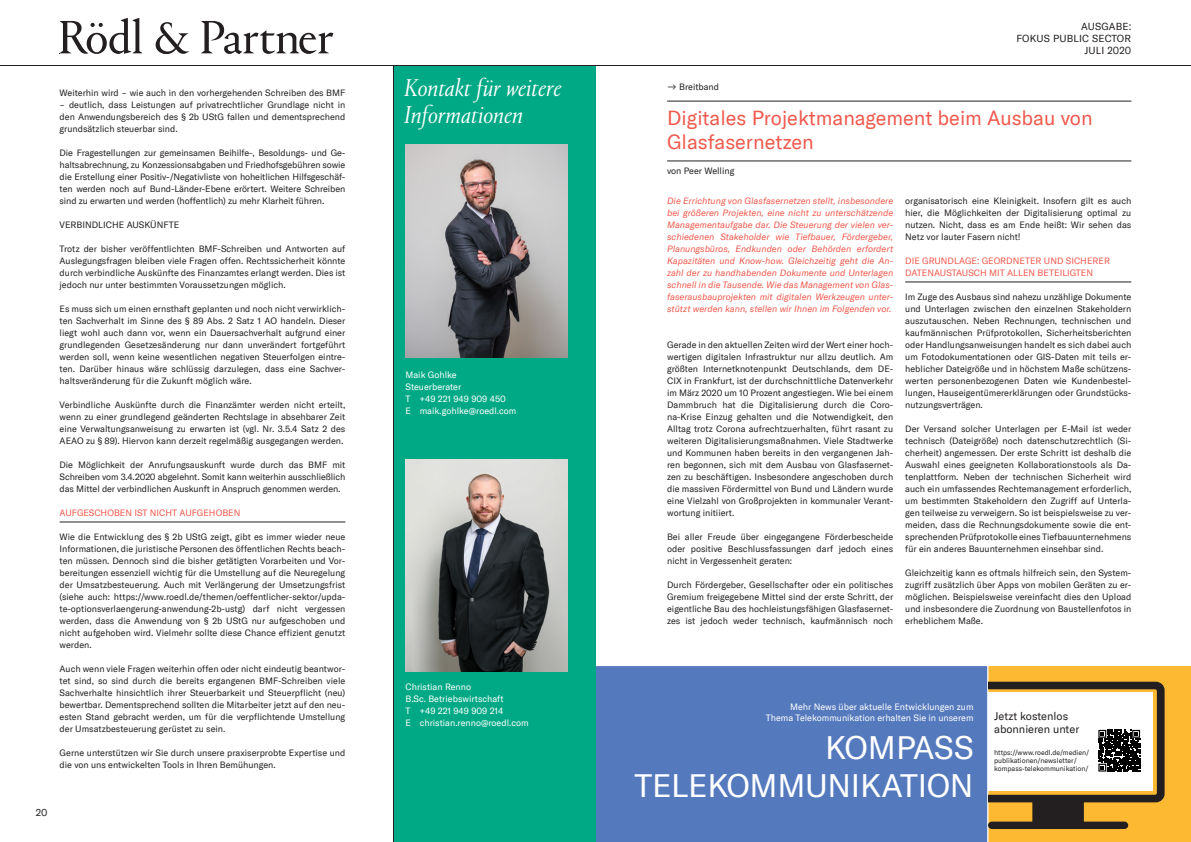
<style>
.page{position:relative;width:1191px;height:842px;background:#fff}
.page>*{position:absolute;margin:0;border:0;box-sizing:border-box;transform-origin:0 0}
.t1{font:31.8px/38.2px "GT America";letter-spacing:-.01em;color:#fff;text-align:right}
.Fließtext{font:italic 300 25px/27px "Portrait TT";color:#fff}
.Überschrift{font:20px/24px "GT America";color:#f0594d}
.t2{font:11px/13.2px "GT America";color:#231f20}
.t3{font:10px/12px "GT America";letter-spacing:.02em;color:#231f20;text-align:right}
.Fließtext-2{font:9px/12px "GT America";color:#231f20;text-align:justify}
.Fließtext-3{font:italic 9px/12px "GT America";color:#f0594d;text-align:justify}
.Fließtext-4{font:9px/10.8px "GT America";color:#fff;text-align:right}
.Zwischenüberschrift{font:9px/12px "GT America";color:#f0594d}
.Zwischenüberschrift-2{font:9px "GT America";color:#231f20}
.t4{font:7px/8.4px "GT America";color:#231f20}
</style>
<div class="page">
<hr style="left:0;top:65px;width:1191px;height:1px;background:#231f20">
<svg style="left:60px;top:18px;width:273px;height:36px"></svg>
<div style="left:900px;top:666px;width:291px;height:176px;background:#fdb931"></div>
<div style="left:595px;top:665px;width:393px;height:177px;background:#5479bd"></div>
<div style="left:393px;top:66px;width:202px;height:776px;background:#00a985"></div>
<hr style="left:393px;top:65px;width:1px;height:777px;background:#231f20">
<img style="left:405px;top:145px;width:162px;height:212px">
<img style="left:405px;top:459px;width:162px;height:213px">
<hr style="left:60px;top:522px;width:285px;height:1px;background:#231f20">
<hr style="left:667px;top:101px;width:464px;height:1px;background:#231f20">
<hr style="left:667px;top:161px;width:464px;height:1px;background:#231f20">
<hr style="left:905px;top:282px;width:226px;height:1px;background:#231f20">
<svg style="left:988px;top:682px;width:176px;height:147px;background:#c3b7a2"></svg>
<p class="Fließtext-2" style="left:60px;top:87px;width:287px">Weiterhin wird - wie auch in den vorhergehenden Schreiben des BMF</p>
<p class="Fließtext-2" style="left:60px;top:99px;width:287px">- deutlich, dass Leistungen auf privatrechtlicher Grundlage nicht in den Anwendungsbereich des § 2b UStG fallen und dementsprechend grundsätzlich steuerbar sind.</p>
<p class="Fließtext-2" style="left:60px;top:147px;width:287px">Die Fragestellungen zur gemeinsamen Beihilfe-, Besoldungs- und Ge&shy;haltsabrechnung, zu Konzessionsabgaben und Friedhofsgebühren sowie die Erstellung einer Positiv-/Negativliste von hoheitlichen Hilfsgeschäf&shy;ten werden noch auf Bund-Länder-Ebene erörtert. Weitere Schreiben sind zu erwarten und werden (hoffentlich) zu mehr Klarheit führen.</p>
<p class="Zwischenüberschrift-2" style="left:60px;top:220px;width:121px">VERBINDLICHE AUSKÜNFTE</p>
<p class="Fließtext-2" style="left:60px;top:243px;width:287px">Trotz der bisher veröffentlichten BMF-Schreiben und Antworten auf Auslegungsfragen bleiben viele Fragen offen. Rechtssicherheit könnte durch verbindliche Auskünfte des Finanzamtes erlangt werden. Dies ist jedoch nur unter bestimmten Voraussetzungen möglich.</p>
<p class="Fließtext-2" style="left:60px;top:303px;width:287px">Es muss sich um einen ernsthaft geplanten und noch nicht verwirklich&shy;ten Sachverhalt im Sinne des § 89 Abs. 2 Satz 1 AO handeln. Dieser liegt wohl auch dann vor, wenn ein Dauersachverhalt aufgrund einer grundlegenden Gesetzesänderung nur dann unverändert fortgeführt werden soll, wenn keine wesentlichen negativen Steuerfolgen eintre&shy;ten. Darüber hinaus wäre schlüssig darzulegen, dass eine Sachver&shy;haltsveränderung für die Zukunft möglich wäre.</p>
<p class="Fließtext-2" style="left:60px;top:399px;width:287px">Verbindliche Auskünfte durch die Finanzämter werden nicht erteilt, wenn zu einer grundlegend geänderten Rechtslage in absehbarer Zeit eine Verwaltungsanweisung zu erwarten ist (vgl. Nr. 3.5.4 Satz 2 des AEAO zu § 89). Hiervon kann derzeit regelmäßig ausgegangen werden.</p>
<p class="Fließtext-2" style="left:60px;top:459px;width:287px">Die Möglichkeit der Anrufungsauskunft wurde durch das BMF mit Schreiben vom 3.4.2020 abgelehnt. Somit kann weiterhin ausschließlich das Mittel der verbindlichen Auskunft in Anspruch genommen werden.</p>
<p class="Zwischenüberschrift" style="left:60px;top:507px;width:182px">AUFGESCHOBEN IST NICHT AUFGEHOBEN</p>
<p class="Fließtext-2" style="left:60px;top:531px;width:287px">Wie die Entwicklung des § 2b UStG zeigt, gibt es immer wieder neue Informationen, die juristische Personen des öffentlichen Rechts beach&shy;ten müssen. Dennoch sind die bisher getätigten Vorarbeiten und Vor&shy;bereitungen essenziell wichtig für die Umstellung auf die Neuregelung der Umsatzbesteuerung. Auch mit Verlängerung der Umsetzungsfrist (siehe auch: https://www.roedl.de/themen/oeffentlicher-sektor/upda&shy;te-optionsverlaengerung-anwendung-2b-ustg) darf nicht vergessen werden, dass die Anwendung von § 2b UStG nur aufgeschoben und nicht aufgehoben wird. Vielmehr sollte diese Chance effizient genutzt werden.</p>
<p class="Fließtext-2" style="left:60px;top:663px;width:287px">Auch wenn viele Fragen weiterhin offen oder nicht eindeutig beantwor&shy;tet sind, so sind durch die bereits ergangenen BMF-Schreiben viele Sachverhalte hinsichtlich ihrer Steuerbarkeit und Steuerpflicht (neu) bewertbar. Dementsprechend sollten die Mitarbeiter jetzt auf den neu&shy;esten Stand gebracht werden, um für die verpflichtende Umstellung der Umsatzbesteuerung gerüstet zu sein.</p>
<p class="Fließtext-2" style="left:60px;top:747px;width:287px">Gerne unterstützen wir Sie durch unsere praxiserprobte Expertise und die von uns entwickelten Tools in Ihren Bemühungen.</p>
<p class="t3" style="left:36px;top:806px;width:13px">20</p>
<p class="Fließtext" style="left:404px;top:74px;width:159px">Kontakt für weitere<br>Informationen</p>
<p class="Fließtext-4" style="left:405px;top:369px;width:53px">Maik Gohlke</p>
<p class="Fließtext-4" style="left:405px;top:381px;width:57px">Steuerberater</p>
<p class="Fließtext-4" style="left:405px;top:393px;width:102px">T +49 221 949 909 450</p>
<p class="Fließtext-4" style="left:405px;top:405px;width:112px">E maik.gohlke@roedl.com</p>
<p class="Fließtext-4" style="left:405px;top:681px;width:67px">Christian Renno</p>
<p class="Fließtext-4" style="left:405px;top:693px;width:100px">B.Sc. Betriebswirtschaft</p>
<p class="Fließtext-4" style="left:405px;top:705px;width:99px">T +49 221 949 909 214</p>
<p class="Fließtext-4" style="left:405px;top:717px;width:125px">E christian.renno@roedl.com</p>
<p class="t3" style="left:1016px;top:20px;width:117px">AUSGABE:<br>FOKUS PUBLIC SECTOR<br>JULI 2020</p>
<p class="Fließtext-2" style="left:667px;top:81px;width:53px">ʸ Breitband</p>
<p class="Überschrift" style="left:667px;top:106px;width:427px">Digitales Projektmanagement beim Ausbau von<br>Glasfasernetzen</p>
<p class="Fließtext-2" style="left:667px;top:165px;width:69px">von Peer Welling</p>
<p class="Fließtext-2" style="left:905px;top:195px;width:228px">organisatorisch eine Kleinigkeit. Insofern gilt es auch hier, die Möglichkeiten der Digitalisierung optimal zu nutzen. Nicht, dass es am Ende heißt: Wir sehen das Netz vor lauter Fasern nicht!</p>
<p class="Zwischenüberschrift" style="left:905px;top:255px;width:206px">DIE GRUNDLAGE: GEORDNETER UND SICHERER<br>DATENAUSTAUSCH MIT ALLEN BETEILIGTEN</p>
<p class="Fließtext-2" style="left:905px;top:291px;width:228px">Im Zuge des Ausbaus sind nahezu unzählige Dokumente und Unterlagen zwischen den einzelnen Stakeholdern auszutauschen. Neben Rechnungen, technischen und kaufmännischen Prüfprotokollen, Sicherheitsberichten oder Handlungsanweisungen handelt es sich dabei auch um Fotodokumentationen oder GIS-Daten mit teils er&shy;heblicher Dateigröße und in höchstem Maße schützens&shy;werten personenbezogenen Daten wie Kundenbestel&shy;lungen, Hauseigentümererklärungen oder Grundstücks&shy;nutzungsverträgen.</p>
<p class="Fließtext-2" style="left:905px;top:423px;width:228px">Der Versand solcher Unterlagen per E-Mail ist weder technisch (Dateigröße) noch datenschutzrechtlich (Si&shy;cherheit) angemessen. Der erste Schritt ist deshalb die Auswahl eines geeigneten Kollaborationstools als Da&shy;tenplattform. Neben der technischen Sicherheit wird auch ein umfassendes Rechtemanagement erforderlich, um bestimmten Stakeholdern den Zugriff auf Unterla&shy;gen teilweise zu verweigern. So ist beispielsweise zu ver&shy;meiden, dass die Rechnungsdokumente sowie die ent&shy;sprechenden Prüfprotokolle eines Tiefbauunternehmens für ein anderes Bauunternehmen einsehbar sind.</p>
<p class="Fließtext-2" style="left:905px;top:567px;width:228px">Gleichzeitig kann es oftmals hilfreich sein, den System&shy;zugriff zusätzlich über Apps von mobilen Geräten zu er&shy;möglichen. Beispielsweise vereinfacht dies den Upload und insbesondere die Zuordnung von Baustellenfotos in erheblichem Maße.</p>
<p class="Fließtext-3" style="left:667px;top:195px;width:228px">Die Errichtung von Glasfasernetzen stellt, insbesondere bei größeren Projekten, eine nicht zu unterschätzende Managementaufgabe dar. Die Steuerung der vielen ver&shy;schiedenen Stakeholder wie Tiefbauer, Fördergeber, Planungsbüros, Endkunden oder Behörden erfordert Kapazitäten und Know-how. Gleichzeitig geht die An&shy;zahl der zu handhabenden Dokumente und Unterlagen schnell in die Tausende. Wie das Management von Glas&shy;faserausbauprojekten mit digitalen Werkzeugen unter&shy;stützt werden kann, stellen wir Ihnen im Folgenden vor.</p>
<p class="Fließtext-2" style="left:667px;top:339px;width:228px">Gerade in den aktuellen Zeiten wird der Wert einer hoch&shy;wertigen digitalen Infrastruktur nur allzu deutlich. Am größten Internetknotenpunkt Deutschlands, dem DE-CIX in Frankfurt, ist der durchschnittliche Datenverkehr im März 2020 um 10 Prozent angestiegen. Wie bei einem Dammbruch hat die Digitalisierung durch die Coro&shy;na-Krise Einzug gehalten und die Notwendigkeit, den Alltag trotz Corona aufrechtzuerhalten, führt rasant zu weiteren Digitalisierungsmaßnahmen. Viele Stadtwerke und Kommunen haben bereits in den vergangenen Jah&shy;ren begonnen, sich mit dem Ausbau von Glasfasernet&shy;zen zu beschäftigen. Insbesondere angeschoben durch die massiven Fördermittel von Bund und Ländern wurde eine Vielzahl von Großprojekten in kommunaler Verant&shy;wortung initiiert.</p>
<p class="Fließtext-2" style="left:667px;top:531px;width:228px">Bei aller Freude über eingegangene Förderbescheide oder positive Beschlussfassungen darf jedoch eines nicht in Vergessenheit geraten:</p>
<p class="Fließtext-2" style="left:667px;top:579px;width:228px">Durch Fördergeber, Gesellschafter oder ein politisches Gremium freigegebene Mittel sind der erste Schritt, der eigentliche Bau des hochleistungsfähigen Glasfasernet&shy;zes ist jedoch weder technisch, kaufmännisch noch</p>
<p class="Fließtext-4" style="left:765px;top:701px;width:209px">Mehr News über aktuelle Entwicklungen zum<br>Thema Telekommunikation erhalten Sie in unserem</p>
<p class="t1" style="left:634px;top:729px;width:340px">KOMPASS<br>TELEKOMMUNIKATION</p>
<p class="t2" style="left:994px;top:709px;width:87px">Jetzt kostenlos abonnieren unter</p>
<p class="t4" style="left:994px;top:748px;width:97px">https://www.roedl.de/medien/ publikationen/newsletter/ kompass-telekommunikation/</p>
</div>
